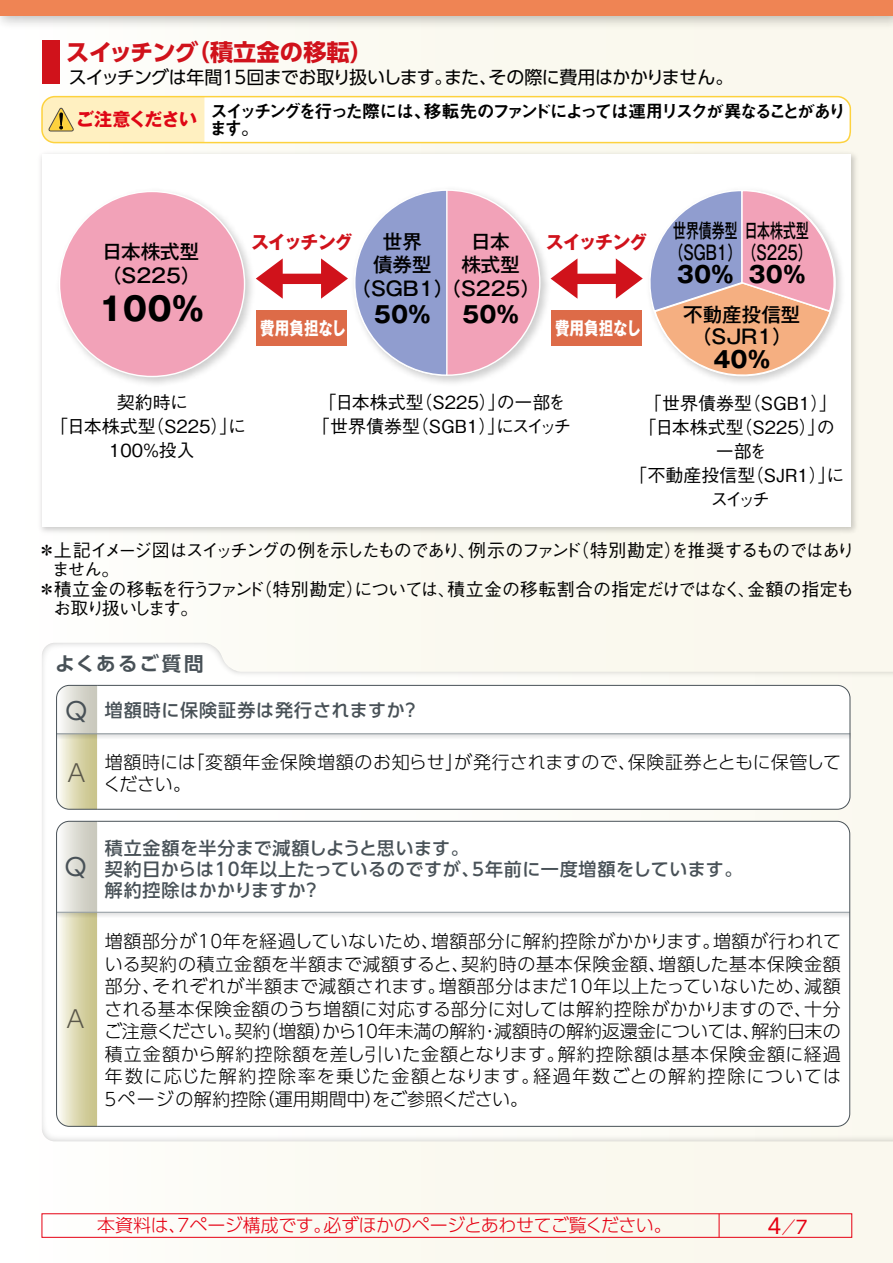
<style>
.page{position:relative;width:893px;height:1263px;background:#fff}
.page>*{position:absolute;margin:0;border:0;box-sizing:border-box;transform-origin:0 0}
.t1{font:700 32.25px "Gothic MB101 Pro";color:#000}
.t2{font:24px "UD Shin Go Pro";color:#485157}
.t3{font:300 24px "UD Shin Go Pro";color:#595649}
.t4{font:700 23.25px "UD Shin Go Pro";letter-spacing:-.015em;color:#d0121b}
.t5{font:700 22.65px "Gothic MB101 Pro";color:#000}
.t6{font:500 19.5px/23.4px "Gothic MB101 Pro";color:#000;text-align:center}
.t7{font:500 19.5px/22.5px "Gothic MB101 Pro";color:#000;scale:.66 1}
.t8{font:700 19.5px "UD Shin Go Pro De";letter-spacing:.11em;color:#485157}
.t9{font:300 18px "UD Shin Go Pro";letter-spacing:.03em;color:#000}
.t10{font:500 18px/24px "Gothic BBB Pro";letter-spacing:-.005em;color:#000}
.t11{font:500 18px/21px "UD Shin Go Pro";letter-spacing:.035em;color:#485157}
.t12{font:300 18px/22.5px "UD Shin Go Pro";letter-spacing:.005em;color:#000}
.t13{font:300 18px/22.5px "UD Shin Go Pro";letter-spacing:.06em;color:#000}
.t14{font:18px "Midashi Go Pro MB31";letter-spacing:-.15em;color:#000}
.t15{font:18px "UD Shin Go Pro";letter-spacing:-.03em;color:#000}
.t16{font:500 18px "Gothic BBB Pro";letter-spacing:-.11em;color:#000}
.t17{font:500 18px/19.5px "Gothic BBB Pro";letter-spacing:-.125em;color:#000}
.t18{font:300 18px "UD Shin Go Pro";letter-spacing:-.005em;color:#000}
.t19{font:300 18px "UD Shin Go Pro";letter-spacing:-.02em;color:#e60012}
.t20{font:500 18px "Gothic BBB Pro";letter-spacing:-.055em;color:#000}
.t21{font:300 18px "UD Shin Go Pro";color:#e60012}
.t22{font:700 18px "Gothic MB101 Pro";letter-spacing:-.075em;color:#d0121b}
.t23{font:700 18px "Gothic MB101 Pro";color:#fff;scale:.81 1}
.t24{font:300 18px "UD Shin Go Pro";letter-spacing:-.015em;color:#000}
.t25{font:300 18px "UD Shin Go Pro";letter-spacing:-.04em;color:#000}
.t26{font:500 18px "Gothic BBB Pro";letter-spacing:-.13em;color:#000}
.t27{font:700 18px "Gothic MB101 Pro";letter-spacing:-.045em;color:#df0615}
.t28{font:18px "UD Shin Go Pro";color:#e60012;scale:.8 1}
.s1{font-size:21.15px}
</style>
<div class="page">
<div style="left:0;top:0;width:893px;height:1263px;background:linear-gradient(to right,#fefdfb,#f9f7ea)"></div>
<svg style="left:42px;top:643px;width:851px;height:498px;fill:#faf9f1"></svg>
<div style="left:42px;top:1213px;width:810px;height:25px;border:1px solid #e60012"></div>
<svg style="left:719px;top:1214px;width:1px;height:23px"></svg>
<img style="left:0;top:15px;width:893px;height:19px">
<div style="left:0;top:0;width:893px;height:15px;background:#ef8454"></div>
<div style="left:42px;top:41px;width:18px;height:43px;background:#d0121b"></div>
<img style="left:36px;top:148px;width:826px;height:390px">
<div style="left:42px;top:154px;width:808px;height:372px;background:#fff"></div>
<img style="left:61px;top:195px;width:191px;height:189px">
<div style="left:60px;top:191px;width:185px;height:185px;background:#f2a2b8;border-radius:50%"></div>
<img style="left:419px;top:191px;width:132px;height:192px">
<div style="left:355px;top:190px;width:185px;height:185px;background:#f2a2b8;border-radius:50%"></div>
<svg style="left:256px;top:190px;width:192px;height:187px"></svg>
<img style="left:835px;top:182px;width:16px;height:210px">
<div style="left:256px;top:310px;width:91px;height:36px;background:#dd6b48"></div>
<svg style="left:56px;top:821px;width:40px;height:306px;background:#dad8be"></svg>
<svg style="left:56px;top:685px;width:40px;height:125px;background:#d8d6bf"></svg>
<svg style="left:96px;top:685px;width:755px;height:125px"></svg>
<svg style="left:96px;top:821px;width:754px;height:306px"></svg>
<div style="left:42px;top:97px;width:808px;height:46px;background:#fff;border-radius:13px"></div>
<div style="left:42px;top:97px;width:162px;height:46px;background:#fff0c1"></div>
<div style="left:41px;top:96px;width:810px;height:47px;border:2px solid #fdd23e;border-radius:13px"></div>
<svg style="left:551px;top:191px;width:284px;height:192px"></svg>
<p class="t4" style="left:66px;top:33px;width:134px">スイッチング</p>
<p class="t4" style="left:187px;top:33px;width:188px">（積立金の移転(</p>
<p class="t15" style="left:69px;top:62px;width:385px">スイッチングは年間15回までお取り扱いします。</p>
<p class="t15" style="left:488px;top:62px;width:246px">その際に費用はかかりません。</p>
<p class="t15" style="left:444px;top:62px;width:54px">また、</p>
<p class="t14" style="left:210px;top:97px;width:223px">スイッチングを行った際には、</p>
<p class="t27" style="left:76px;top:104px;width:122px">ご注意ください</p>
<p class="t14" style="left:424px;top:97px;width:424px">移転先のファンドによっては運用リスクが異なることがあり</p>
<p class="t14" style="left:210px;top:114px;width:51px">ます。</p>
<p class="t6" style="left:102px;top:238px;width:100px;text-align:left">日本株式型（S225(</p>
<h1 class="t1" style="left:98px;top:282px;width:107px">100%</h1>
<p class="t10" style="left:117px;top:388px;width:73px">契約時に</p>
<p class="t22" style="left:251px;top:227px;width:103px">スイッチング</p>
<p class="t23" style="left:260px;top:314px;width:108px">費用負担なし</p>
<p class="t6" style="left:373px;top:227px;width:60px">世界債券型</p>
<p class="t6" style="left:471px;top:227px;width:40px">日本</p>
<p class="t6" style="left:461px;top:251px;width:60px">株式型</p>
<p class="t6" style="left:352px;top:274px;width:190px">（SGB1 （S225(</p>
<p class="t5" style="left:462px;top:295px;width:58px">50%</p>
<p class="t6" style="left:434px;top:274px;width:21px">(</p>
<p class="t5" style="left:374px;top:295px;width:58px">50%</p>
<p class="t22" style="left:546px;top:227px;width:103px">スイッチング</p>
<p class="t23" style="left:555px;top:314px;width:108px">費用負担なし</p>
<p class="t7" style="left:670px;top:217px;width:216px">世界債券型日本株式型（SGB (1 （S225(</p>
<p class="t5" style="left:749px;top:255px;width:58px">30%</p>
<p class="t5" style="left:677px;top:255px;width:58px">30%</p>
<p class="t6" style="left:683px;top:301px;width:119px;line-height:21.9px">不動産投信型（SJR1(</p>
<p class="t5" style="left:713px;top:340px;width:58px">40%</p>
<p class="t10" style="left:414px;top:388px;width:93px">（S225）」</p>
<p class="t10" style="left:319px;top:388px;width:107px">「日本株式型</p>
<p class="t10" style="left:497px;top:388px;width:70px">の一部を</p>
<p class="t10" style="left:743px;top:389px;width:96px">（SGB1 「(</p>
<p class="t10" style="left:644px;top:389px;width:110px">「世界債券型</p>
<p class="t10" style="left:109px;top:412px;width:87px;text-align:center">（<br>100％投入</p>
<p class="t10" style="left:177px;top:412px;width:62px">225）」</p>
<p class="t10" style="left:50px;top:412px;width:131px">「日本株式型Ｓ</p>
<p class="t10" style="left:228px;top:412px;width:19px">に</p>
<p class="t10" style="left:411px;top:412px;width:96px">（SGB1 ）」</p>
<p class="t10" style="left:312px;top:412px;width:110px">「世界債券型</p>
<p class="t10" style="left:496px;top:412px;width:76px">にスイッチ</p>
<p class="t10" style="left:734px;top:413px;width:93px">（S225）」</p>
<p class="t10" style="left:716px;top:413px;width:53px;text-indent:-77px">「日本株式型<br>一部を</p>
<p class="t10" style="left:817px;top:413px;width:19px">の</p>
<p class="t10" style="left:746px;top:461px;width:91px">（SJR1 ）」</p>
<p class="t10" style="left:711px;top:461px;width:61px;text-indent:-82px">「不動産投信型スイッチ</p>
<p class="t10" style="left:827px;top:461px;width:19px">に</p>
<p class="t20" style="left:571px;top:536px;width:285px">（特別勘定を推奨するものではあり</p>
<p class="t10" style="left:664px;top:536px;width:19px">）</p>
<p class="t16" style="left:38px;top:536px;width:440px">＊上記イメージ図はスイッチングの例を示したものであり、</p>
<p class="t10" style="left:52px;top:555px;width:69px">ません。</p>
<p class="t10" style="left:447px;top:575px;width:408px">積立金の移転割合の指定だけではなく金額の指定も</p>
<p class="t26" style="left:468px;top:536px;width:115px">例示のファンド</p>
<p class="t10" style="left:254px;top:575px;width:112px">（特別勘定）</p>
<p class="t17" style="left:53px;top:577px;width:213px;text-indent:-15px">＊積立金の移転を行うファンドお取り扱いします。</p>
<p class="t10" style="left:354px;top:575px;width:103px">については、</p>
<p class="t10" style="left:738px;top:575px;width:19px">、</p>
<p class="t8" style="left:55px;top:648px;width:150px">よくあるご質問</p>
<h2 class="t2" style="left:66px;top:691px;width:23px">Q</h2>
<h2 class="t3" style="left:67px;top:753px;width:19px">A</h2>
<p class="t11" style="left:105px;top:699px;width:301px">増額時に保険証券は発行されますか</p>
<p class="t11" style="left:402px;top:699px;width:19px">?</p>
<p class="t9" style="left:454px;top:747px;width:183px">が発行されますので、</p>
<p class="t9" style="left:186px;top:747px;width:279px">「変額年金保険増額のお知らせ」</p>
<p class="t24" style="left:628px;top:747px;width:215px">保険証券とともに保管して</p>
<p class="t9" style="left:105px;top:747px;width:93px">増額時には</p>
<p class="t9" style="left:103px;top:770px;width:89px">ください。</p>
<p class="t11" style="left:105px;top:837px;width:366px">積立金額を半分まで減額しようと思います。</p>
<h2 class="t2" style="left:65px;top:847px;width:23px">Q</h2>
<p class="t11" style="left:303px;top:858px;width:442px;text-indent:-198px">契約日からは10年以上たっているのですが 5、年前に一度増額をしています。?</p>
<p class="t11" style="left:105px;top:879px;width:203px">解約控除はかかりますか</p>
<p class="t9" style="left:105px;top:926px;width:336px">増額部分が10年を経過していないため、</p>
<p class="t9" style="left:431px;top:926px;width:291px">増額部分に解約控除がかかります。</p>
<p class="t9" style="left:713px;top:926px;width:130px">増額が行われて</p>
<p class="t9" style="left:461px;top:949px;width:207px">契約時の基本保険金額、</p>
<p class="t9" style="left:658px;top:949px;width:184px">増額した基本保険金額</p>
<p class="t9" style="left:105px;top:949px;width:366px">いる契約の積立金額を半額まで減額すると、</p>
<h2 class="t3" style="left:67px;top:999px;width:19px">A</h2>
<p class="t9" style="left:152px;top:971px;width:295px">それぞれが半額まで減額されます。</p>
<p class="t9" style="left:439px;top:971px;width:375px">増額部分はまだ10年以上たっていないため、</p>
<p class="t9" style="left:804px;top:971px;width:38px">減額</p>
<p class="t9" style="left:105px;top:971px;width:57px">部分、</p>
<p class="t12" style="left:751px;top:997px;width:91px;text-indent:-647px">される基本保険金額のうち増額に対応する部分に対しては解約控除がかかりますので、<br>解約日末の</p>
<p class="t9" style="left:804px;top:994px;width:38px">十分</p>
<p class="t25" style="left:104px;top:1016px;width:140px">ご注意ください。</p>
<p class="t9" style="left:261px;top:1016px;width:97px">（増額から</p>
<p class="t9" style="left:314px;top:1016px;width:19px">）</p>
<p class="t18" style="left:378px;top:1016px;width:384px">年未満の解約･減額時の解約返還金については、</p>
<p class="t9" style="left:235px;top:1016px;width:37px">契約</p>
<p class="t9" style="left:352px;top:1016px;width:31px">１０</p>
<p class="t13" style="left:533px;top:1042px;width:310px;text-indent:-428px">積立金額から解約控除額を差し引いた金額となります。<br>経過年数ごとの解約控除については</p>
<p class="t13" style="left:558px;top:1042px;width:285px">解約控除額は基本保険金額に経過</p>
<p class="t12" style="left:257px;top:1064px;width:284px;text-indent:-152px">年数に応じた解約控除率を乗じた金額となります。（運用期間中をご参照ください。</p>
<p class="t9" style="left:101px;top:1084px;width:167px">５ページの解約控除</p>
<p class="t9" style="left:365px;top:1084px;width:19px">）</p>
<p class="t19" style="left:323px;top:1211px;width:350px">必ずほかのページとあわせてご覧ください。</p>
<p class="t21" style="left:97px;top:1211px;width:236px">本資料は 7、ページ構成です。</p>
<p class="t28" style="left:768px;top:1212px;width:52px"><span class="s1">4</span>／7</p>
</div>
